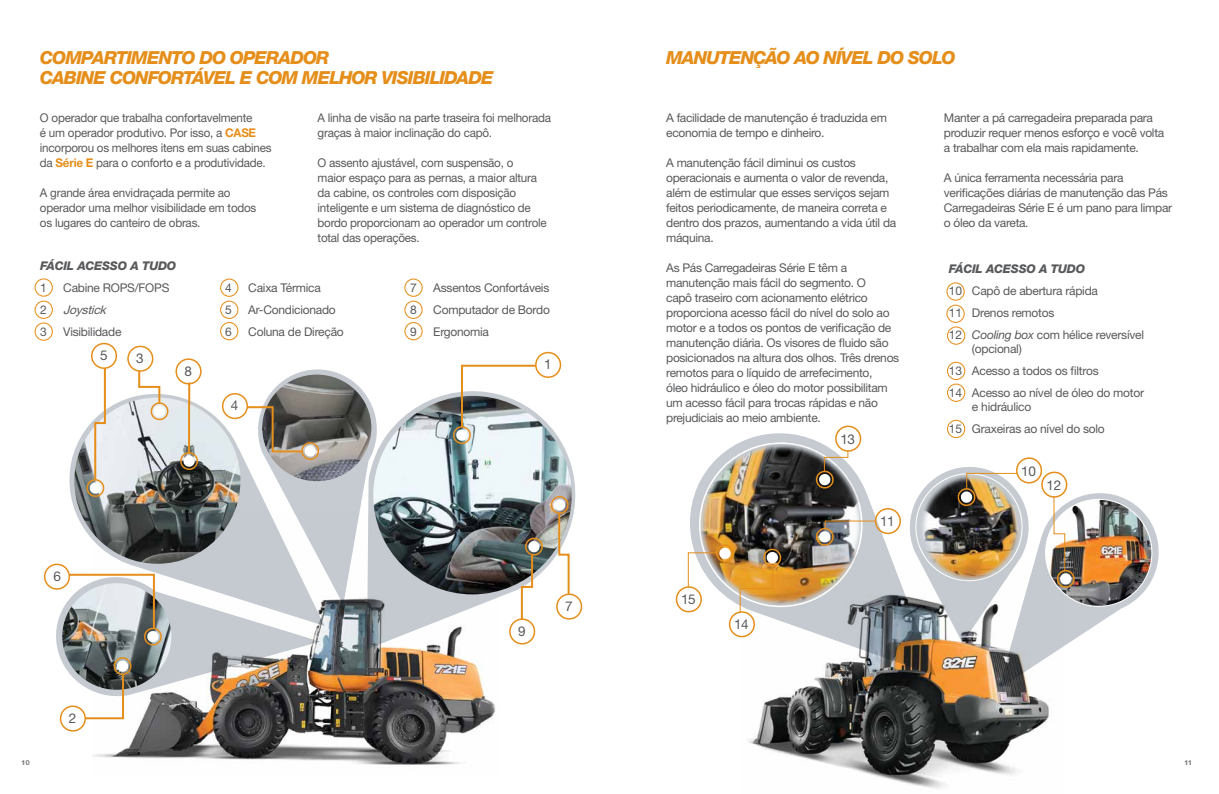
<style>
.page{position:relative;width:1219px;height:794px;background:#fff}
.page>*{position:absolute;margin:0;border:0;box-sizing:border-box;transform-origin:0 0}
.t1{font:italic 800 18px/20px "Helvetica Neue LT Std";letter-spacing:-.05em;color:#e58e1a}
.t2{font:13.5px "Helvetica Neue LT Std";letter-spacing:-.02em;color:#58595b}
.t3{font:12px/15px "Helvetica Neue LT Std";letter-spacing:-.025em;color:#58595b}
.t4{font:italic 800 12px "Helvetica Neue LT Std";letter-spacing:-.02em;color:#58595b}
.t5{font:italic 12px "Helvetica Neue LT Std";color:#58595b}
.t6{font:800 7px "Helvetica Neue LT Std";color:#808285}
.s1{font-weight:700;color:#e58e1a}
.s2{font-style:italic}
</style>
<div class="page">
<img style="left:749px;top:675px;width:300px;height:114px">
<svg style="left:690px;top:433px;width:219px;height:242px"></svg>
<img style="left:699px;top:443px;width:165px;height:164px">
<svg style="left:404px;top:278px;width:19px;height:62px"></svg>
<svg style="left:947px;top:362px;width:18px;height:40px"></svg>
<svg style="left:947px;top:420px;width:18px;height:18px"></svg>
<svg style="left:946px;top:282px;width:19px;height:63px"></svg>
<img style="left:93px;top:649px;width:403px;height:116px">
<img style="left:909px;top:457px;width:250px;height:232px">
<svg style="left:815px;top:506px;width:88px;height:41px"></svg>
<svg style="left:815px;top:425px;width:48px;height:65px"></svg>
<img style="left:675px;top:543px;width:107px;height:96px">
<svg style="left:379px;top:393px;width:197px;height:256px"></svg>
<img style="left:373px;top:396px;width:199px;height:198px;border-radius:99px">
<svg style="left:452px;top:351px;width:111px;height:94px"></svg>
<svg style="left:507px;top:536px;width:37px;height:110px"></svg>
<svg style="left:550px;top:495px;width:33px;height:126px"></svg>
<svg style="left:35px;top:278px;width:344px;height:455px"></svg>
<h1 class="t1" style="left:40px;top:47px;width:455px">COMPARTIMENTO DO OPERADOR<br>CABINE CONFORTÁVEL E COM MELHOR VISIBILIDADE</h1>
<h1 class="t1" style="left:666px;top:47px;width:291px">MANUTENÇÃO AO NÍVEL DO SOLO</h1>
<p class="t3" style="left:666px;top:110px;width:222px">A facilidade de manutenção é traduzida em economia de tempo e dinheiro.</p>
<p class="t3" style="left:666px;top:155px;width:232px">A manutenção fácil diminui os custos operacionais e aumenta o valor de revenda, além de estimular que esses serviços sejam feitos periodicamente, de maneira correta e dentro dos prazos, aumentando a vida útil da máquina.</p>
<p class="t3" style="left:666px;top:260px;width:235px">As Pás Carregadeiras Série E têm a manutenção mais fácil do segmento. O<br>capô traseiro com acionamento elétrico proporciona acesso fácil do nível do solo ao motor e a todos os pontos de verificação de manutenção diária. Os visores de fluido são posicionados na altura dos olhos. Três drenos remotos para o líquido de arrefecimento,<br>óleo hidráulico e óleo do motor possibilitam um acesso fácil para trocas rápidas e não prejudiciais ao meio ambiente.</p>
<p class="t3" style="left:40px;top:110px;width:233px">O operador que trabalha confortavelmente<br>é um operador produtivo. Por isso, a <span class="s1">CASE </span>incorporou os melhores itens em suas cabines da <span class="s1">Série E</span> para o conforto e a produtividade.</p>
<p class="t3" style="left:40px;top:185px;width:218px">A grande área envidraçada permite ao operador uma melhor visibilidade em todos os lugares do canteiro de obras.</p>
<p class="t3" style="left:944px;top:110px;width:222px">Manter a pá carregadeira preparada para produzir requer menos esforço e você volta a trabalhar com ela mais rapidamente.</p>
<p class="t3" style="left:944px;top:170px;width:230px">A única ferramenta necessária para verificações diárias de manutenção das Pás Carregadeiras Série E é um pano para limpar o óleo da vareta.</p>
<p class="t3" style="left:318px;top:110px;width:235px">A linha de visão na parte traseira foi melhorada graças à maior inclinação do capô.</p>
<p class="t3" style="left:318px;top:155px;width:231px">O assento ajustável, com suspensão, o<br>maior espaço para as pernas, a maior altura da cabine, os controles com disposição inteligente e um sistema de diagnóstico de bordo proporcionam ao operador um controle total das operações.</p>
<p class="t4" style="left:40px;top:259px;width:138px">FÁCIL ACESSO A TUDO</p>
<p class="t3" style="left:40px;top:280px;width:8px">1</p>
<p class="t3" style="left:63px;top:280px;width:108px">Cabine ROPS/FOPS</p>
<p class="t3" style="left:40px;top:302px;width:8px">2</p>
<p class="t5" style="left:63px;top:303px;width:48px">Joystick</p>
<p class="t3" style="left:40px;top:324px;width:8px">3</p>
<p class="t3" style="left:63px;top:324px;width:60px">Visibilidade</p>
<p class="t4" style="left:949px;top:262px;width:138px">FÁCIL ACESSO A TUDO</p>
<p class="t3" style="left:949px;top:280px;width:197px;line-height:22px">10 Capô de abertura rápida<br>11 Drenos remotos<br>12 <span class="s2">Cooling box</span> com hélice reversível</p>
<p class="t3" style="left:949px;top:338px;width:197px;line-height:22px;text-indent:23px">(opcional)<br>13 Acesso a todos os filtros<br>14 Acesso ao nível de óleo do motor</p>
<p class="t3" style="left:949px;top:396px;width:157px;line-height:22px;text-indent:23px">e hidráulico<br>15 Graxeiras ao nível do solo</p>
<p class="t3" style="left:410px;top:280px;width:8px">7</p>
<p class="t3" style="left:433px;top:280px;width:118px">Assentos Confortáveis</p>
<p class="t3" style="left:410px;top:302px;width:8px">8</p>
<p class="t3" style="left:433px;top:302px;width:118px">Computador de Bordo</p>
<p class="t3" style="left:410px;top:324px;width:8px">9</p>
<p class="t3" style="left:433px;top:324px;width:57px">Ergonomia</p>
<p class="t3" style="left:225px;top:280px;width:8px">4</p>
<p class="t3" style="left:248px;top:280px;width:74px">Caixa Térmica</p>
<p class="t3" style="left:225px;top:302px;width:8px">5</p>
<p class="t3" style="left:248px;top:302px;width:89px">Ar-Condicionado</p>
<p class="t3" style="left:225px;top:324px;width:8px">6</p>
<p class="t3" style="left:248px;top:324px;width:97px">Coluna de Direção</p>
<p class="t2" style="left:100px;top:347px;width:9px">5</p>
<p class="t2" style="left:136px;top:350px;width:9px">3</p>
<p class="t2" style="left:544px;top:356px;width:9px">1</p>
<p class="t2" style="left:184px;top:363px;width:9px">8</p>
<p class="t2" style="left:231px;top:397px;width:9px">4</p>
<p class="t2" style="left:840px;top:431px;width:16px">13</p>
<p class="t2" style="left:54px;top:568px;width:9px">6</p>
<p class="t2" style="left:69px;top:710px;width:9px">2</p>
<p class="t2" style="left:518px;top:623px;width:9px">9</p>
<p class="t2" style="left:565px;top:598px;width:9px">7</p>
<p class="t2" style="left:681px;top:591px;width:16px">15</p>
<p class="t2" style="left:734px;top:616px;width:16px">14</p>
<p class="t2" style="left:880px;top:513px;width:16px">11</p>
<p class="t2" style="left:1021px;top:462px;width:16px">10</p>
<p class="t2" style="left:1046px;top:477px;width:16px">12</p>
<p class="t6" style="left:21px;top:758px;width:10px">10</p>
<p class="t6" style="left:1184px;top:758px;width:10px">11</p>
</div>
